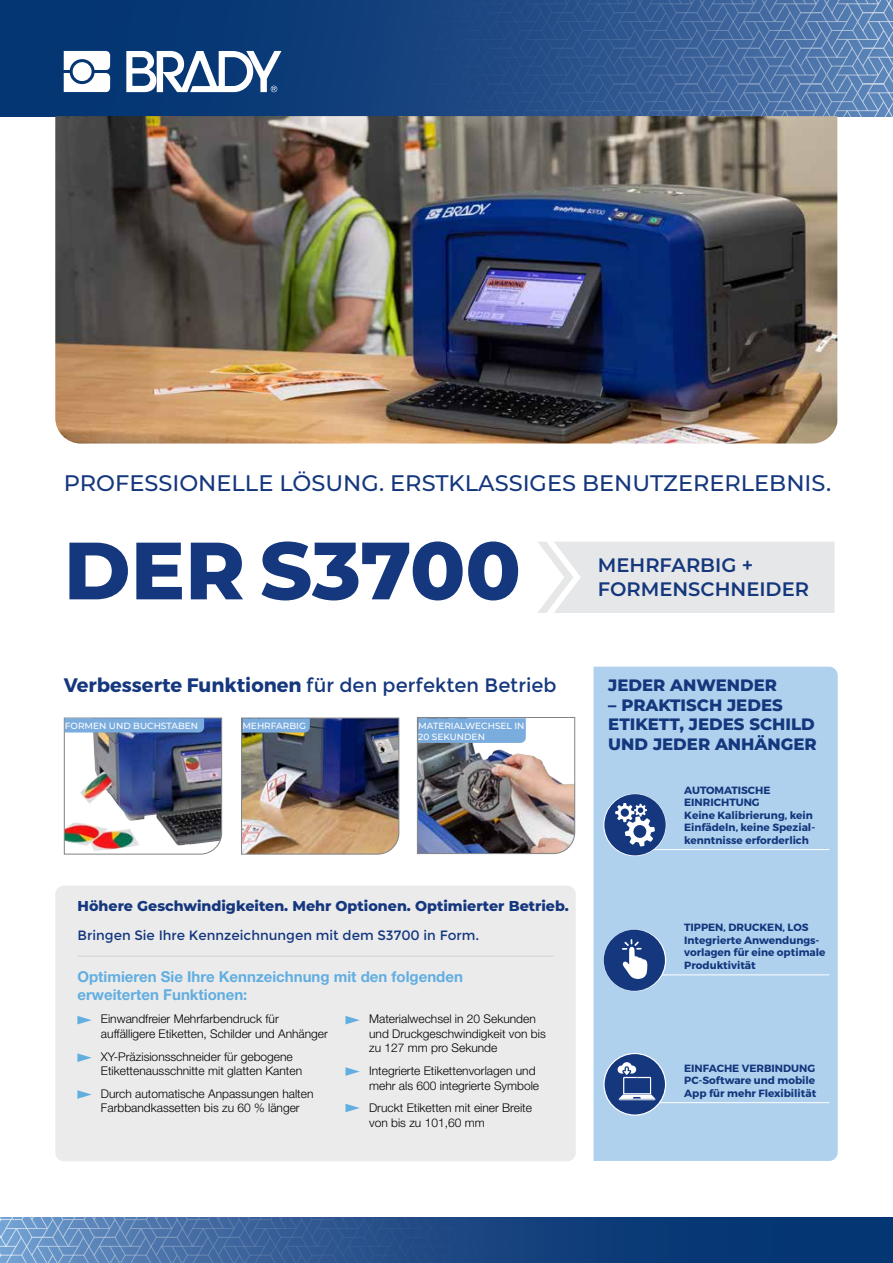
<style>
.page{position:relative;width:893px;height:1263px;background:#fff}
.page>*{position:absolute;margin:0;border:0;box-sizing:border-box;transform-origin:0 0}
.t1{font:800 81px "Montserrat";color:#14377d}
.t2{font:500 22.5px "Montserrat";color:#14377d}
.t3{font:19.5px "Montserrat";color:#14377d}
.t4{font:600 19.5px/23.4px "Montserrat";color:#14377d}
.t5{font:800 16.5px/19.8px "Montserrat";color:#14377d}
.t6{font:700 15px/18px "Helvetica Neue LT Pro";color:#61aee1}
.t7{font:800 14.25px "Montserrat";color:#14377d}
.t8{font:13.5px "Montserrat";color:#14377d}
.t9{font:300 12px/14.4px "Helvetica Neue LT Pro";color:#000}
.t10{font:700 10.5px/12.6px "Montserrat";color:#14377d}
.t11{font:500 9px/10.8px "Montserrat";color:#fff}
.s1{font-weight:700}
</style>
<div class="page">
<svg style="left:0;top:0;width:893px;height:116px;background:#30588f"></svg>
<svg style="left:0;top:1217px;width:893px;height:46px;background:#2b568e"></svg>
<div style="left:55px;top:885px;width:521px;height:276px;background:#ebebec;border-radius:9px"></div>
<div style="left:593px;top:667px;width:245px;height:494px;background:#afd1ee"></div>
<hr style="left:639px;top:849px;width:190px;height:1px;background:#fff">
<hr style="left:657px;top:974px;width:172px;height:1px;background:#fff">
<hr style="left:656px;top:1102px;width:173px;height:1px;background:#fff">
<hr style="left:78px;top:956px;width:476px;height:1px;background:#d1d3d4">
<svg style="left:77px;top:1016px;width:15px;height:8px"></svg>
<svg style="left:77px;top:1053px;width:15px;height:9px"></svg>
<svg style="left:77px;top:1090px;width:15px;height:9px"></svg>
<svg style="left:345px;top:1016px;width:15px;height:8px"></svg>
<svg style="left:345px;top:1067px;width:15px;height:9px"></svg>
<svg style="left:345px;top:1104px;width:15px;height:8px"></svg>
<div style="left:538px;top:542px;width:296px;height:71px;background:#e6e7e8"></div>
<img style="left:64px;top:718px;width:158px;height:136px">
<img style="left:241px;top:718px;width:158px;height:136px">
<img style="left:417px;top:717px;width:158px;height:137px">
<img style="left:55px;top:116px;width:782px;height:327px">
<div style="left:604px;top:794px;width:62px;height:61px;background:#14377d;border-radius:50%"></div>
<svg style="left:615px;top:803px;width:40px;height:43px"></svg>
<div style="left:604px;top:930px;width:61px;height:61px;background:#14377d;border-radius:50%"></div>
<svg style="left:622px;top:939px;width:25px;height:40px"></svg>
<div style="left:604px;top:1053px;width:62px;height:62px;background:#14377d;border-radius:50%"></div>
<div style="left:603px;top:1053px;width:63px;height:63px;border:1px solid #fff;border-radius:50%"></div>
<svg style="left:618px;top:1062px;width:37px;height:38px"></svg>
<h2 class="t2" style="left:64px;top:467px;width:769px">PROFESSIONELLE LÖSUNG. ERSTKLASSIGES BENUTZERERLEBNIS.</h2>
<h1 class="t1" style="left:64px;top:511px;width:459px">DER S3700</h1>
<h3 class="t4" style="left:598px;top:553px;width:213px">MEHRFARBIG +<br>FORMENSCHNEIDER</h3>
<h3 class="t3" style="left:64px;top:673px;width:494px"><span class="s1">Verbesserte Funktionen</span> für den perfekten Betrieb</h3>
<h3 class="t5" style="left:608px;top:674px;width:170px">JEDER ANWENDER</h3>
<h3 class="t5" style="left:608px;top:694px;width:210px">– PRAKTISCH JEDES<br>ETIKETT, JEDES SCHILD<br>UND JEDER ANHÄNGER</h3>
<p class="t10" style="left:684px;top:784px;width:133px">AUTOMATISCHE<br>EINRICHTUNG<br>Keine Kalibrierung, kein<br>Einfädeln, keine Spezial&shy;kenntnisse erforderlich</p>
<p class="t11" style="left:65px;top:720px;width:135px">FORMEN UND BUCHSTABEN</p>
<p class="t11" style="left:242px;top:720px;width:65px">MEHRFARBIG</p>
<p class="t11" style="left:418px;top:720px;width:108px">MATERIALWECHSEL IN<br>20 SEKUNDEN</p>
<p class="t7" style="left:78px;top:895px;width:493px">Höhere Geschwindigkeiten. Mehr Optionen. Optimierter Betrieb.</p>
<p class="t8" style="left:78px;top:927px;width:403px">Bringen Sie Ihre Kennzeichnungen mit dem S3700 in Form.</p>
<p class="t6" style="left:77px;top:967px;width:387px">Optimieren Sie Ihre Kennzeichnung mit den folgenden erweiterten Funktionen:</p>
<p class="t9" style="left:101px;top:1012px;width:228px">Einwandfreier Mehrfarbendruck für auffälligere Etiketten, Schilder und Anhänger</p>
<p class="t9" style="left:101px;top:1049px;width:203px">XY-Präzisionsschneider für gebogene<br>Etikettenausschnitte mit glatten Kanten</p>
<p class="t9" style="left:101px;top:1086px;width:214px">Durch automatische Anpassungen halten<br>Farbbandkassetten bis zu 60 % länger</p>
<p class="t9" style="left:369px;top:1012px;width:178px">Materialwechsel in 20 Sekunden und Druckgeschwindigkeit von bis zu 127 mm pro Sekunde</p>
<p class="t9" style="left:369px;top:1063px;width:172px">Integrierte Etikettenvorlagen und mehr als 600 integrierte Symbole</p>
<p class="t9" style="left:369px;top:1101px;width:164px">Druckt Etiketten mit einer Breite von bis zu 101,60 mm</p>
<p class="t10" style="left:684px;top:921px;width:143px">TIPPEN, DRUCKEN, LOS<br>Integrierte Anwendungs&shy;vorlagen für eine optimale<br>Produktivität</p>
<p class="t10" style="left:684px;top:1062px;width:134px;text-align:justify">EINFACHE VERBINDUNG PC-Software und mobile App für mehr Flexibilität</p>
</div>
